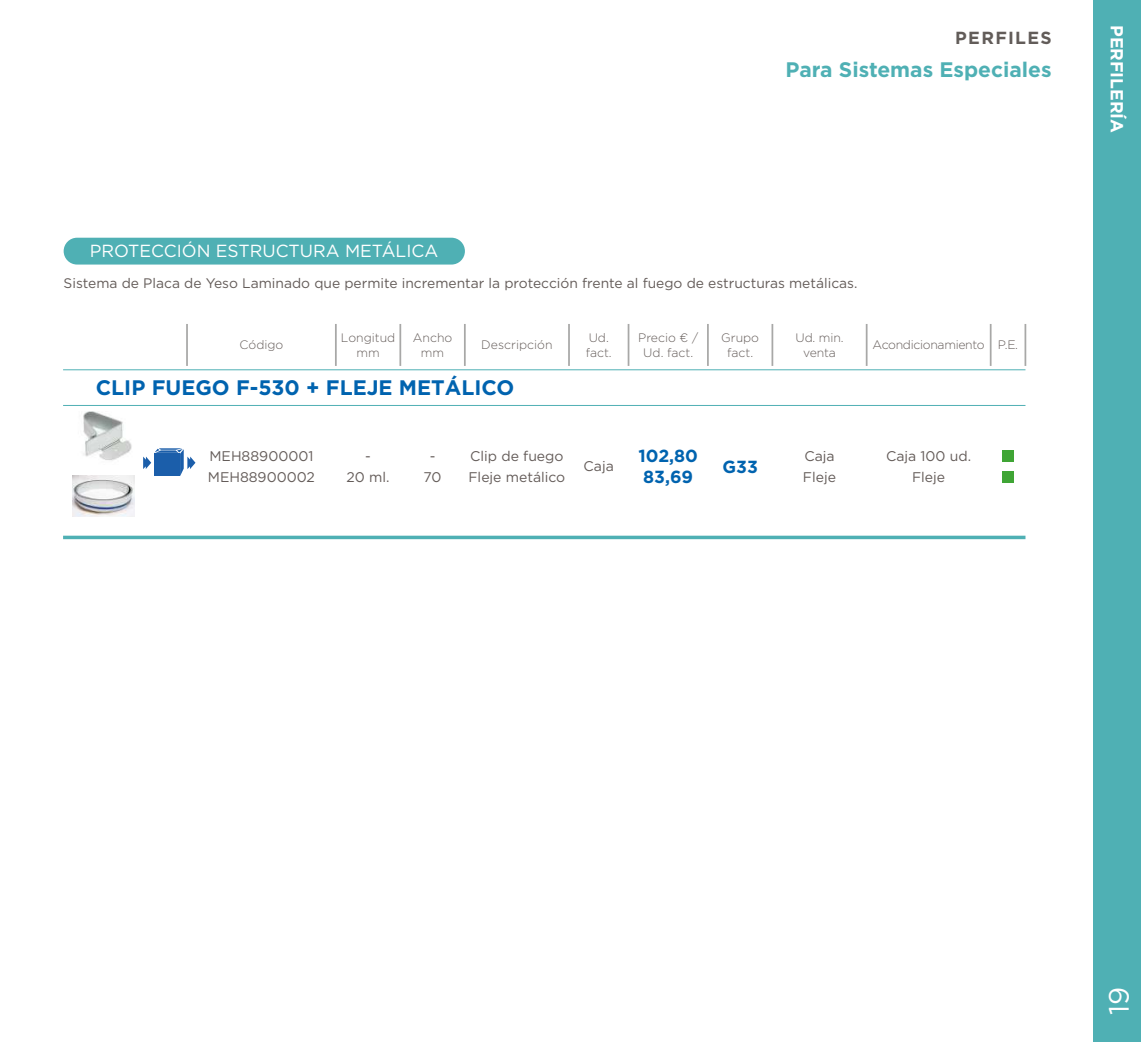
<style>
.page{position:relative;width:1141px;height:1042px;background:#fff}
.page>*{position:absolute;margin:0;border:0;box-sizing:border-box;transform-origin:0 0}
.t1{font:28px "Gotham";color:#fff}
.t2{font:700 21px "Gotham Pro";color:#0063af}
.t3{font:700 21px "Gotham";color:#4fb0b4}
.t4{font:17.5px "Gotham";color:#fff}
.t5{font:700 17.5px/21px "Gotham Pro";color:#0063af}
.t6{font:700 17.5px "Gotham";color:#fff}
.t7{font:700 17.5px "Gotham";letter-spacing:.075em;color:#625c59}
.t8{font:700 17.5px "Gotham";color:#0063af}
.t9{font:14px/21px "Gotham Pro";color:#645c59}
.t10{font:13.83px "Gotham Pro";color:#645c59}
.t11{font:300 12.25px/15.8px "Gotham Pro";color:#645c59;text-align:center}
.t12{font:300 12.25px "Gotham Pro";letter-spacing:-.025em;color:#645c59}
</style>
<div class="page">
<div style="left:1094px;top:0;width:47px;height:1042px;background:#4fb0b4"></div>
<div style="left:1002px;top:450px;width:12px;height:11px;background:#3fa535"></div>
<div style="left:1002px;top:471px;width:12px;height:11px;background:#3fa535"></div>
<img style="left:83px;top:411px;width:49px;height:50px">
<hr style="left:399px;top:324px;width:2px;height:42px;background:#a8a8a7">
<hr style="left:464px;top:324px;width:2px;height:42px;background:#a8a8a7">
<hr style="left:568px;top:324px;width:2px;height:42px;background:#a8a8a7">
<hr style="left:628px;top:324px;width:1px;height:42px;background:#a8a8a7">
<hr style="left:707px;top:324px;width:2px;height:42px;background:#a8a8a7">
<hr style="left:771px;top:324px;width:2px;height:42px;background:#a8a8a7">
<hr style="left:866px;top:324px;width:1px;height:42px;background:#a8a8a7">
<hr style="left:990px;top:324px;width:2px;height:42px;background:#a8a8a7">
<hr style="left:1024px;top:324px;width:2px;height:42px;background:#a8a8a7">
<hr style="left:186px;top:324px;width:2px;height:42px;background:#a8a8a7">
<hr style="left:335px;top:324px;width:2px;height:42px;background:#a8a8a7">
<svg style="left:143px;top:448px;width:52px;height:28px"></svg>
<img style="left:72px;top:475px;width:62px;height:41px">
<hr style="left:63px;top:536px;width:962px;height:3px;background:#4fb0b4">
<hr style="left:63px;top:369px;width:962px;height:1px;background:#4fb0b4">
<hr style="left:63px;top:405px;width:962px;height:1px;background:#4fb0b4">
<div style="left:64px;top:238px;width:401px;height:26px;background:#4fb0b4;border-radius:13px"></div>
<p class="t4" style="left:90px;top:239px;width:350px">PROTECCIÓN ESTRUCTURA METÁLICA</p>
<p class="t7" style="left:955px;top:26px;width:98px">PERFILES</p>
<h2 class="t3" style="left:786px;top:55px;width:268px">Para Sistemas Especiales</h2>
<p class="t10" style="left:64px;top:276px;width:795px">Sistema de Placa de Yeso Laminado que permite incrementar la protección frente al fuego de estructuras metálicas.</p>
<p class="t11" style="left:239px;top:337px;width:45px">Código</p>
<p class="t11" style="left:341px;top:329px;width:56px">Longitud mm</p>
<p class="t11" style="left:413px;top:329px;width:41px">Ancho mm</p>
<p class="t11" style="left:481px;top:337px;width:73px">Descripción</p>
<p class="t11" style="left:586px;top:329px;width:27px;text-align:left">Ud. fact.</p>
<p class="t11" style="left:638px;top:329px;width:62px">Precio € /<br>Ud. fact.</p>
<p class="t11" style="left:721px;top:329px;width:39px">Grupo fact.</p>
<p class="t11" style="left:795px;top:329px;width:50px">Ud. min. venta</p>
<p class="t12" style="left:873px;top:338px;width:147px">Acondicionamiento P.E.</p>
<h2 class="t2" style="left:96px;top:376px;width:420px">CLIP FUEGO F-530 + FLEJE METÁLICO</h2>
<p class="t9" style="left:208px;top:445px;width:109px">MEH88900001<br>MEH88900002</p>
<p class="t9" style="left:347px;top:445px;width:45px;text-align:center">-<br>20 ml.</p>
<p class="t9" style="left:424px;top:445px;width:20px;text-align:center">-<br>70</p>
<p class="t9" style="left:468px;top:445px;width:98px">Clip de fuego<br>Fleje metálico</p>
<p class="t9" style="left:584px;top:456px;width:32px">Caja</p>
<p class="t5" style="left:638px;top:445px;width:61px">102,80<br>83,69</p>
<p class="t8" style="left:722px;top:455px;width:37px">G33</p>
<p class="t9" style="left:803px;top:445px;width:35px">Caja<br>Fleje</p>
<p class="t9" style="left:886px;top:445px;width:87px;text-align:center">Caja 100 ud.<br>Fleje</p>
<p class="t6" style="left:1129px;top:25px;width:110px;rotate:90deg">PERFILERÍA</p>
<h1 class="t1" style="left:1101px;top:1015px;width:30px;rotate:-90deg">19</h1>
</div>
